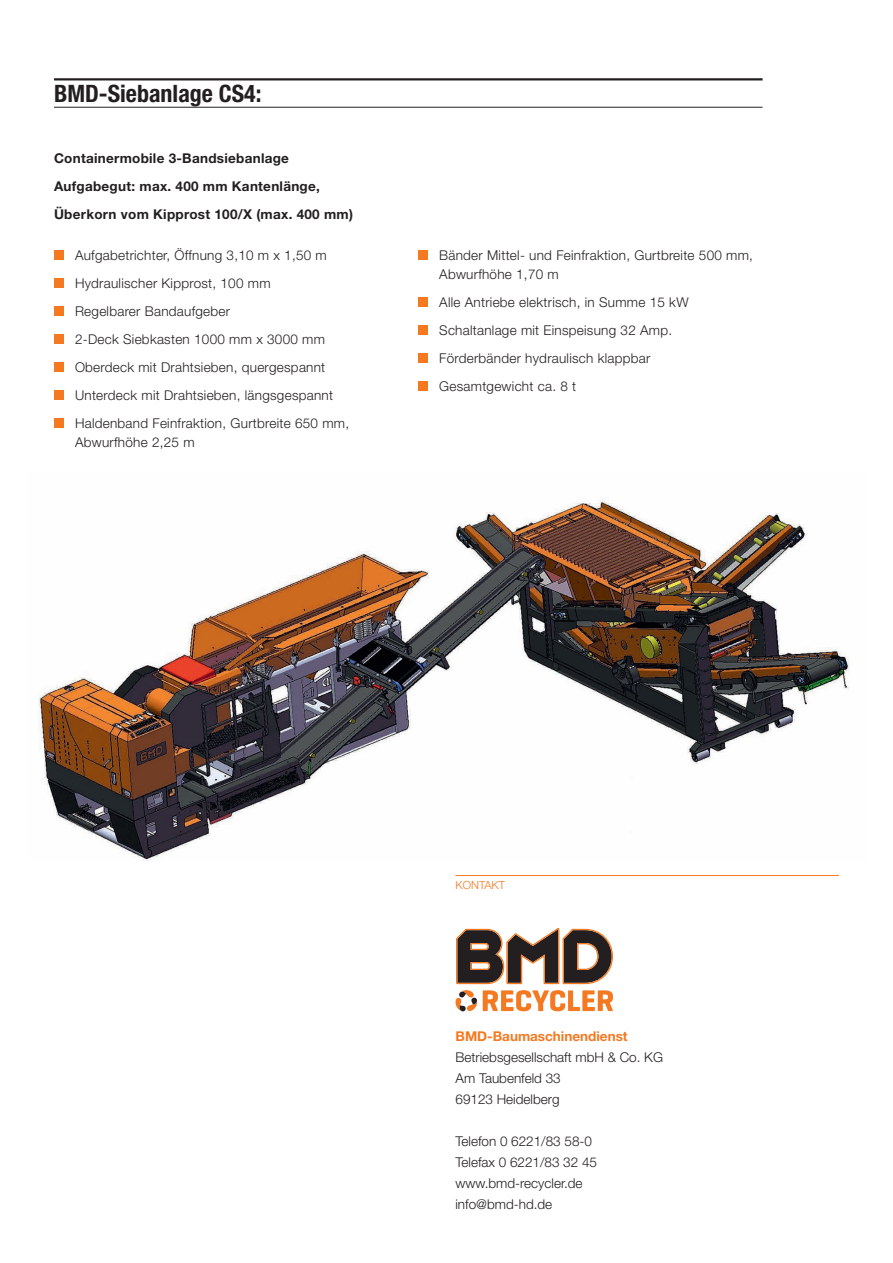
<style>
.page{position:relative;width:893px;height:1263px;background:#fff}
.page>*{position:absolute;margin:0;border:0;box-sizing:border-box;transform-origin:0 0}
.t1{font:700 condensed 24px "Helvetica Neue LT Std";color:#231f20}
.t2{font:300 13.5px/28px "Helvetica Neue LT Std";letter-spacing:.02em;color:#231f20}
.t3{font:300 13.5px/21px "Helvetica Neue LT Std";color:#231f20}
.t4{font:700 13.5px/28px "Helvetica Neue LT Std";letter-spacing:.02em;color:#231f20}
.t5{font:700 13.5px "Helvetica Neue LT Std";color:#f47921}
.t6{font:300 11.25px "Helvetica Neue LT Std";color:#f47921}
</style>
<div class="page">
<hr style="left:455px;top:875px;width:384px;height:1px;background:#f47921">
<svg style="left:455px;top:990px;width:158px;height:21px"></svg>
<svg style="left:456px;top:928px;width:157px;height:56px"></svg>
<img style="left:38px;top:500px;width:812px;height:361px">
<div style="left:54px;top:250px;width:10px;height:9px;background:#f47921"></div>
<div style="left:54px;top:278px;width:10px;height:9px;background:#f47921"></div>
<div style="left:54px;top:306px;width:10px;height:9px;background:#f47921"></div>
<div style="left:54px;top:334px;width:10px;height:9px;background:#f47921"></div>
<div style="left:54px;top:362px;width:10px;height:9px;background:#f47921"></div>
<div style="left:54px;top:390px;width:10px;height:9px;background:#f47921"></div>
<div style="left:54px;top:418px;width:10px;height:10px;background:#f47921"></div>
<div style="left:418px;top:250px;width:10px;height:9px;background:#f47921"></div>
<div style="left:418px;top:297px;width:10px;height:10px;background:#f47921"></div>
<div style="left:418px;top:325px;width:10px;height:10px;background:#f47921"></div>
<div style="left:418px;top:353px;width:10px;height:10px;background:#f47921"></div>
<div style="left:418px;top:381px;width:10px;height:10px;background:#f47921"></div>
<hr style="left:54px;top:78px;width:709px;height:2px;background:#231f20">
<hr style="left:54px;top:107px;width:709px;height:1px;background:#231f20">
<h1 class="t1" style="left:54px;top:79px;width:209px">BMD-Siebanlage CS4:</h1>
<p class="t4" style="left:54px;top:144px;width:301px">Containermobile 3-Bandsiebanlage<br>Aufgabegut: max. 400 mm Kantenlänge,<br>Überkorn vom Kipprost 100/X (max. 400 mm)</p>
<p class="t2" style="left:75px;top:240px;width:276px">Aufgabetrichter, Öffnung 3,10 m x 1,50 m Hydraulischer Kipprost, 100 mm<br>Regelbarer Bandaufgeber<br>2-Deck Siebkasten 1000 mm x 3000 mm Oberdeck mit Drahtsieben, quergespannt Unterdeck mit Drahtsieben, längsgespannt Haldenband Feinfraktion, Gurtbreite 650 mm,</p>
<p class="t2" style="left:75px;top:428px;width:121px">Abwurfhöhe 2,25 m</p>
<p class="t2" style="left:439px;top:245px;width:315px;line-height:19.5px">Bänder Mittel- und Feinfraktion, Gurtbreite 500 mm,<br>Abwurfhöhe 1,70 m</p>
<p class="t2" style="left:439px;top:288px;width:251px">Alle Antriebe elektrisch, in Summe 15 kW Schaltanlage mit Einspeisung 32 Amp.<br>Förderbänder hydraulisch klappbar Gesamtgewicht ca. 8 t</p>
<p class="t6" style="left:455px;top:878px;width:51px">KONTAKT</p>
<p class="t5" style="left:455px;top:1027px;width:174px">BMD-Baumaschinendienst</p>
<p class="t3" style="left:455px;top:1046px;width:209px">Betriebsgesellschaft mbH &amp; Co. KG<br>Am Taubenfeld 33<br>69123 Heidelberg</p>
<p class="t3" style="left:455px;top:1130px;width:143px">Telefon 0 6221/83 58-0<br>Telefax 0 6221/83 32 45 www.bmd-recycler.de info@bmd-hd.de</p>
</div>
